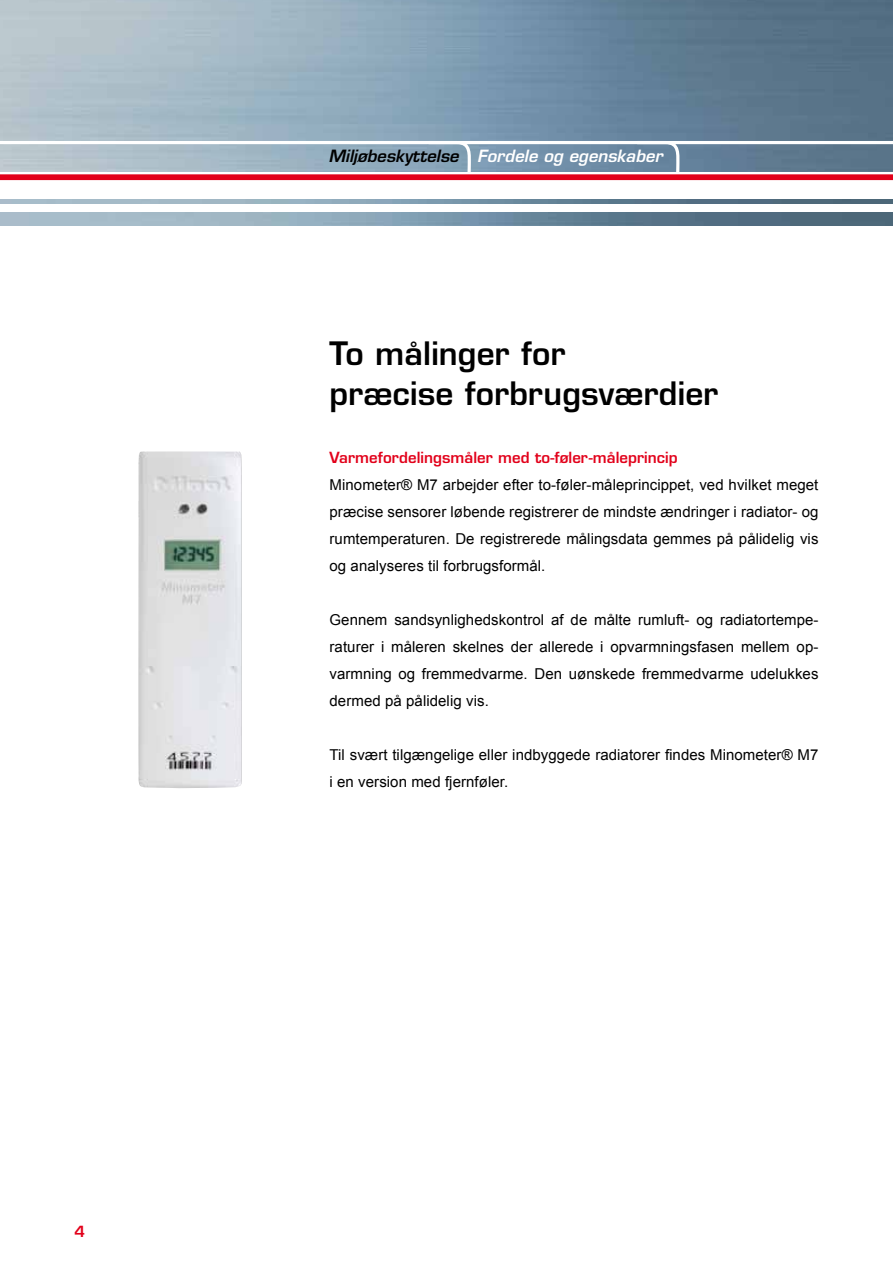
<style>
.page{position:relative;width:893px;height:1263px;background:#fff}
.page>*{position:absolute;margin:0;border:0;box-sizing:border-box;transform-origin:0 0}
.t1{font:600 31.5px/40.5px "Eurostile LT Std";letter-spacing:.005em;color:#000}
.t2{font:italic 600 16.5px "Eurostile LT Std";letter-spacing:.005em;color:#fff}
.t3{font:15px/27px "Arial";letter-spacing:.005em;color:#000;text-align:justify}
.t4{font:600 15px "Eurostile LT Std";letter-spacing:.005em;color:#e2001a}
.s1{color:#000}
</style>
<div class="page">
<img style="left:0;top:0;width:893px;height:171px">
<div style="left:0;top:174px;width:893px;height:6px;background:#e2001a"></div>
<img style="left:0;top:200px;width:893px;height:3px">
<img style="left:0;top:213px;width:893px;height:12px">
<img style="left:138px;top:451px;width:104px;height:337px">
<svg style="left:634px;top:139px;width:49px;height:36px;background:#7d92a8"></svg>
<svg style="left:425px;top:139px;width:49px;height:36px;background:#97abbd"></svg>
<hr style="left:0;top:141px;width:893px;height:3px;background:#fff">
<p class="t4" style="left:74px;top:1222px;width:12px">4</p>
<p class="t2" style="left:328px;top:146px;width:335px"><span class="s1">Miljøbeskyttelse</span> Fordele og egenskaber</p>
<h1 class="t1" style="left:330px;top:333px;width:390px">To målinger for<br>præcise forbrugsværdier</h1>
<p class="t4" style="left:330px;top:448px;width:350px">Varmefordelingsmåler med to-føler-måleprincip</p>
<p class="t3" style="left:330px;top:471px;width:490px">Minometer® M7 arbejder efter to-føler-måleprincippet, ved hvilket meget præcise sensorer løbende registrerer de mindste ændringer i radiator- og rumtemperaturen. De registrerede målingsdata gemmes på pålidelig vis og analyseres til forbrugsformål.</p>
<p class="t3" style="left:330px;top:606px;width:490px">Gennem sandsynlighedskontrol af de målte rumluft- og radiatortempe&shy;raturer i måleren skelnes der allerede i opvarmningsfasen mellem op&shy;varmning og fremmedvarme. Den uønskede fremmedvarme udelukkes dermed på pålidelig vis.</p>
<p class="t3" style="left:330px;top:741px;width:490px">Til svært tilgængelige eller indbyggede radiatorer findes Minometer® M7 i en version med fjernføler.</p>
</div>
